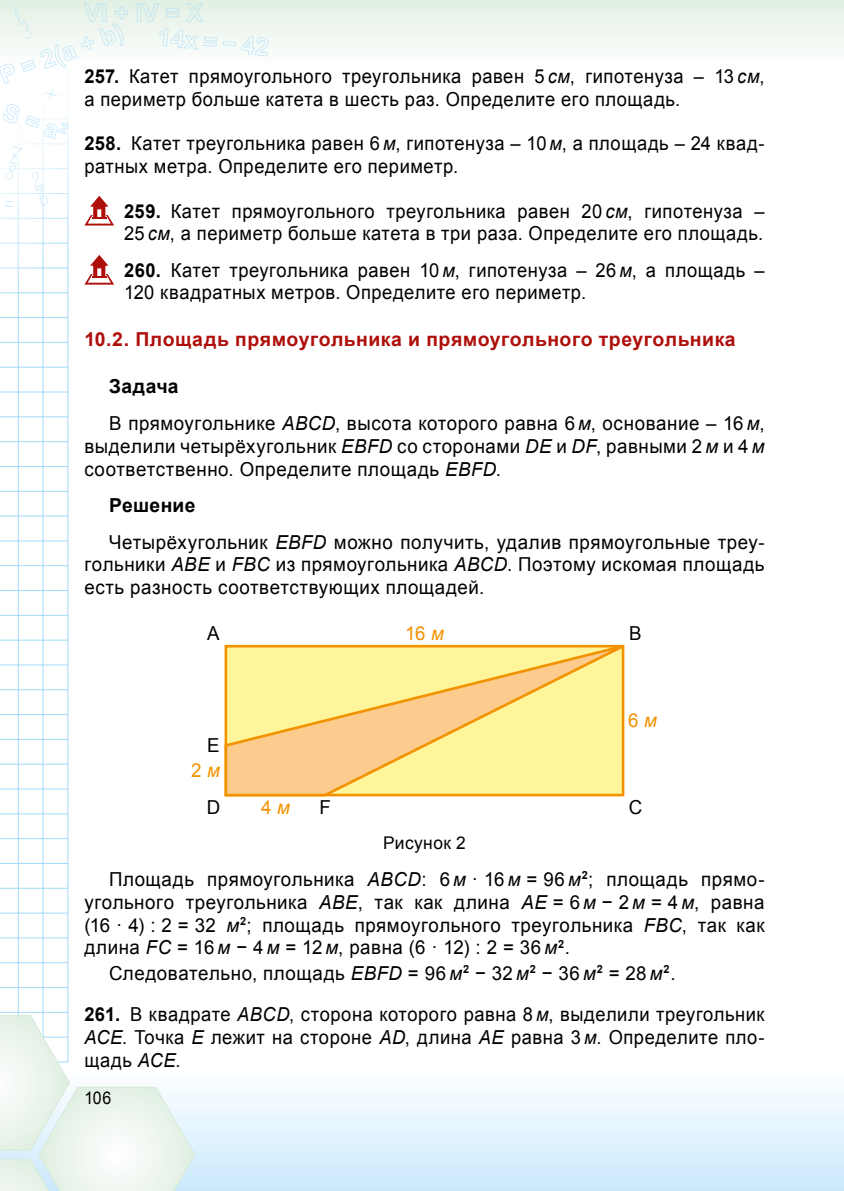
<style>
.page{position:relative;width:844px;height:1191px;background:#fff}
.page>*{position:absolute;margin:0;border:0;box-sizing:border-box;transform-origin:0 0}
.t1{font:19.25px/22.9px "Arial";letter-spacing:.03em;color:#000}
.t2{font:19.25px/22.9px "Arial";letter-spacing:.03em;color:#000;scale:.95 1}
.t3{font:700 19.25px "Arial";letter-spacing:.025em;color:#ae0f0a}
.t4{font:19.25px "Arial";color:#f39200}
.t5{font:17.5px "Arial";letter-spacing:.025em;color:#000}
.t6{font:17.5px "Arial";letter-spacing:.025em;color:#000;scale:.91 1}
.s1{font-weight:700}
.s2{font-style:italic}
</style>
<div class="page">
<div style="left:0;top:0;width:843px;height:69px;background:linear-gradient(to bottom,#e2f0e4,#fff)"></div>
<div style="left:0;top:1066px;width:843px;height:125px;background:linear-gradient(to bottom,#fff,#cae9fc)"></div>
<svg style="left:0;top:340px;width:68px;height:674px"></svg>
<hr style="left:43px;top:69px;width:1px;height:993px;background:#a1daf8">
<hr style="left:18px;top:69px;width:1px;height:993px;background:#a1daf8">
<svg style="left:0;top:1014px;width:196px;height:177px"></svg>
<div style="left:137px;top:3px;width:4px;height:19px;border:1px solid #a1daf8"></div>
<svg style="left:141px;top:3px;width:127px;height:59px"></svg>
<svg style="left:0;top:3px;width:128px;height:337px"></svg>
<svg style="left:224px;top:644px;width:401px;height:153px;background:#fde28c"></svg>
<p class="t2" style="left:84px;top:65px;width:717px"><span class="s1">257.</span> Катет прямоугольного треугольника равен 5 <span class="s2">см</span>, гипотенуза – 13 <span class="s2">см</span>, а периметр больше катета в шесть раз. Определите его площадь.</p>
<p class="t2" style="left:84px;top:132px;width:716px"><span class="s1">258.</span> Катет треугольника равен 6<span class="s2">м</span>, гипотенуза – 10<span class="s2">м</span>, а площадь – 24 квад&shy;ратных метра. Определите его периметр.</p>
<p class="t2" style="left:124px;top:199px;width:675px;line-height:22.2px"><span class="s1">259.</span> Катет прямоугольного треугольника равен 20 <span class="s2">см</span>, гипотенуза –<br>25 <span class="s2">см</span>, а периметр больше катета в три раза. Определите его площадь.</p>
<p class="t2" style="left:124px;top:259px;width:675px;line-height:22.1px"><span class="s1">260.</span> Катет треугольника равен 10<span class="s2">м</span>, гипотенуза – 26<span class="s2">м</span>, а площадь –<br>120 квадратных метров. Определите его периметр.</p>
<p class="t3" style="left:84px;top:325px;width:652px">10.2. Площадь прямоугольника и прямоугольного треугольника</p>
<p class="t1" style="left:109px;top:368px;width:656px;line-height:36.4px"><span class="s1">Задача<br></span>В прямоугольнике <span class="s2">ABCD</span>, высота которого равна 6<span class="s2">м</span>, основание – 16<span class="s2">м</span>,</p>
<p class="t1" style="left:84px;top:434px;width:681px">выделили четырёхугольник <span class="s2">EBFD</span> со сторонами <span class="s2">DE</span> и <span class="s2">DF</span>, равными 2<span class="s2">м</span> и 4<span class="s2">м </span>соответственно. Определите площадь <span class="s2">EBFD</span>.</p>
<p class="t1" style="left:109px;top:487px;width:656px;line-height:36.4px"><span class="s1">Решение<br></span>Четырёхугольник <span class="s2">EBFD</span> можно получить, удалив прямоугольные треу-</p>
<p class="t1" style="left:84px;top:553px;width:681px">гольники <span class="s2">ABE</span> и <span class="s2">FBC</span> из прямоугольника <span class="s2">ABCD</span>. Поэтому искомая площадь есть разность соответствующих площадей.</p>
<p class="t4" style="left:405px;top:620px;width:40px">16 <span class="s2">м</span></p>
<p class="t1" style="left:207px;top:622px;width:14px">A</p>
<p class="t1" style="left:629px;top:622px;width:14px">B</p>
<p class="t1" style="left:207px;top:733px;width:14px">E</p>
<p class="t4" style="left:191px;top:757px;width:30px">2 <span class="s2">м</span></p>
<p class="t1" style="left:207px;top:795px;width:15px">D</p>
<p class="t1" style="left:319px;top:795px;width:13px">F</p>
<p class="t4" style="left:261px;top:794px;width:30px">4 <span class="s2">м</span></p>
<p class="t4" style="left:628px;top:707px;width:30px">6 <span class="s2">м</span></p>
<p class="t1" style="left:628px;top:795px;width:15px">C</p>
<p class="t5" style="left:383px;top:831px;width:84px">Рисунок 2</p>
<p class="t1" style="left:84px;top:867px;width:681px;text-align:justify;text-indent:25px">Площадь прямоугольника <span class="s2">ABCD</span>: 6<span class="s2">м</span> · 16<span class="s2">м</span> = 96<span class="s2">м</span><sup>2</sup>; площадь прямо&shy;угольного треугольника <span class="s2">ABE</span>, так как длина <span class="s2">AE</span> = 6<span class="s2">м</span> − 2<span class="s2">м</span> = 4<span class="s2">м</span>, равна (16 · 4) : 2 = 32 <span class="s2">м</span><sup>2</sup>; площадь прямоугольного треугольника <span class="s2">FBC</span>, так как длина <span class="s2">FC</span> = 16<span class="s2">м</span> − 4<span class="s2">м</span> = 12<span class="s2">м</span>, равна (6 · 12) : 2 = 36<span class="s2">м</span><sup>2</sup>.</p>
<p class="t1" style="left:84px;top:952px;width:681px;line-height:41.3px;text-indent:25px">Следовательно, площадь <span class="s2">EBFD</span> = 96<span class="s2">м</span><sup>2</sup> − 32<span class="s2">м</span><sup>2</sup> − 36<span class="s2">м</span><sup>2</sup> = 28<span class="s2">м</span><sup>2</sup>.<br><span class="s1">261.</span> В квадрате <span class="s2">ABCD</span>, сторона которого равна 8<span class="s2">м</span>, выделили треугольник</p>
<p class="t2" style="left:84px;top:1025px;width:717px"><span class="s2">АСE</span>. Точка <span class="s2">Е</span> лежит на стороне <span class="s2">AD</span>, длина <span class="s2">АE</span> равна 3<span class="s2">м</span>. Определите пло&shy;щадь <span class="s2">АСE</span>.</p>
<p class="t6" style="left:84px;top:1086px;width:31px">106</p>
</div>
